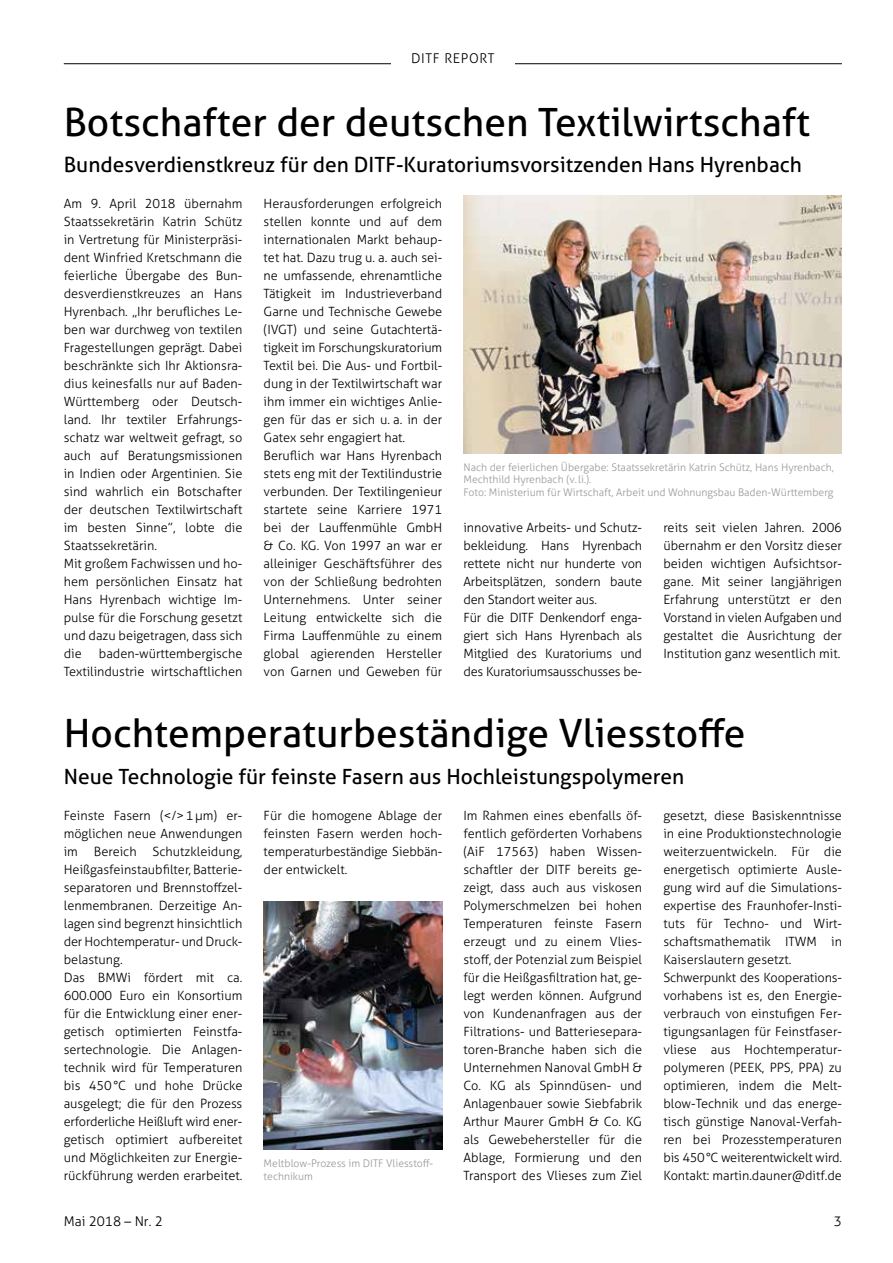
<style>
.page{position:relative;width:893px;height:1263px;background:#fff}
.page>*{position:absolute;margin:0;border:0;box-sizing:border-box;transform-origin:0 0}
.t1{font:39px "Aller";color:#000}
.t2{font:21px "Aller";color:#000}
.t3{font:300 13.5px "Aller";color:#000}
.t4{font:300 13.5px "Aller";letter-spacing:.045em;color:#000}
.t5{font:300 12.75px/18px "Aller";color:#000}
.t6{font:300 10.5px/12.8px "Aller";color:#989999}
</style>
<div class="page">
<img style="left:463px;top:195px;width:379px;height:259px">
<img style="left:264px;top:901px;width:178px;height:248px">
<hr style="left:64px;top:63px;width:778px;height:1px;background:#000">
<div style="left:391px;top:58px;width:123px;height:11px;background:#fff"></div>
<p class="t4" style="left:411px;top:50px;width:85px">DITF REPORT</p>
<h1 class="t1" style="left:64px;top:98px;width:748px">Botschafter der deutschen Textilwirtschaft</h1>
<h2 class="t2" style="left:64px;top:152px;width:740px">Bundesverdienstkreuz für den DITF-Kuratoriumsvorsitzenden Hans Hyrenbach</h2>
<p class="t5" style="left:264px;top:194px;width:180px">Herausforderungen erfolgreich stellen konnte und auf dem internationalen Markt behaup&shy;tet hat. Dazu trug u. a. auch sei&shy;ne umfassende, ehrenamtliche<br>Tätigkeit im Industrieverband<br>Garne und Technische Gewebe (IVGT) und seine Gutachtertä&shy;tigkeit im Forschungskuratorium<br>Textil bei. Die Aus- und Fortbil&shy;dung in der Textilwirtschaft war ihm immer ein wichtiges Anlie&shy;gen für das er sich u. a. in der<br>Gatex sehr engagiert hat.<br>Beruflich war Hans Hyrenbach stets eng mit der Textilindustrie verbunden. Der Textilingenieur startete seine Karriere 1971 bei der Lauffenmühle GmbH &amp; Co. KG. Von 1997 an war er alleiniger Geschäftsführer des von der Schließung bedrohten<br>Unternehmens. Unter seiner<br>Leitung entwickelte sich die<br>Firma Lauffenmühle zu einem global agierenden Hersteller von Garnen und Geweben für</p>
<p class="t5" style="left:64px;top:194px;width:180px">Am 9. April 2018 übernahm<br>Staatssekretärin Katrin Schütz in Vertretung für Ministerpräsi&shy;dent Winfried Kretschmann die feierliche Übergabe des Bun&shy;desverdienstkreuzes an Hans<br>Hyrenbach. „Ihr berufliches Le&shy;ben war durchweg von textilen<br>Fragestellungen geprägt. Dabei beschränkte sich Ihr Aktionsra&shy;dius keinesfalls nur auf Baden-<br>Württemberg oder Deutsch&shy;land. Ihr textiler Erfahrungs&shy;schatz war weltweit gefragt, so auch auf Beratungsmissionen in Indien oder Argentinien. Sie sind wahrlich ein Botschafter der deutschen Textilwirtschaft im besten Sinne”, lobte die<br>Staatssekretärin.<br>Mit großem Fachwissen und ho&shy;hem persönlichen Einsatz hat<br>Hans Hyrenbach wichtige Im&shy;pulse für die Forschung gesetzt und dazu beigetragen, dass sich die</p>
<p class="t6" style="left:463px;top:460px;width:372px">Nach der feierlichen Übergabe: Staatssekretärin Katrin Schütz, Hans Hyrenbach,<br>Mechthild Hyrenbach (v.li.).<br>Foto: Ministerium für Wirtschaft, Arbeit und Wohnungsbau Baden-Württemberg</p>
<p class="t5" style="left:463px;top:519px;width:180px">innovative Arbeits- und Schutz&shy;bekleidung. Hans Hyrenbach rettete nicht nur hunderte von<br>Arbeitsplätzen, sondern baute den Standort weiter aus.<br>Für die DITF Denkendorf enga&shy;giert sich Hans Hyrenbach als<br>Mitglied des Kuratoriums und des Kuratoriumsausschusses be-</p>
<p class="t5" style="left:663px;top:519px;width:180px;text-align:justify">reits seit vielen Jahren. 2006 übernahm er den Vorsitz dieser beiden wichtigen Aufsichtsor&shy;gane. Mit seiner langjährigen Erfahrung unterstützt er den Vorstand in vielen Aufgaben und gestaltet die Ausrichtung der Institution ganz wesentlich mit.</p>
<p class="t5" style="left:64px;top:644px;width:180px;text-align:right">baden-württembergische<br>Textilindustrie wirtschaftlichen</p>
<h1 class="t1" style="left:64px;top:710px;width:683px">Hochtemperaturbeständige Vliesstoffe</h1>
<h2 class="t2" style="left:64px;top:764px;width:622px">Neue Technologie für feinste Fasern aus Hochleistungspolymeren</h2>
<p class="t5" style="left:64px;top:806px;width:180px;text-align:justify">Feinste Fasern (&lt;/&gt;1μm) er&shy;möglichen neue Anwendungen im</p>
<p class="t5" style="left:64px;top:843px;width:180px;text-indent:89px">Schutzkleidung,<br>Heißgasfeinstaubfilter, Batterie&shy;separatoren und Brennstoffzel&shy;lenmembranen. Derzeitige An&shy;lagen sind begrenzt hinsichtlich der Hochtemperatur- und Druck&shy;belastung.<br>Das BMWi fördert mit ca.<br>600.000 Euro ein Konsortium für die Entwicklung einer ener&shy;getisch optimierten Feinstfa&shy;sertechnologie. Die Anlagen&shy;technik wird für Temperaturen bis 450°C und hohe Drücke ausgelegt; die für den Prozess erforderliche Heißluft wird ener&shy;getisch optimiert aufbereitet und Möglichkeiten zur Energie&shy;rückführung werden erarbeitet.</p>
<p class="t5" style="left:94px;top:843px;width:44px">Bereich</p>
<p class="t5" style="left:264px;top:806px;width:180px;text-align:justify">Für die homogene Ablage der feinsten Fasern werden hoch&shy;temperaturbeständige Siebbän&shy;der entwickelt.</p>
<p class="t6" style="left:264px;top:1157px;width:171px">Meltblow-Prozess im DITF Vliesstoff&shy;technikum</p>
<p class="t5" style="left:463px;top:807px;width:180px;text-align:justify">Im Rahmen eines ebenfalls öf&shy;fentlich geförderten Vorhabens (AiF 17563) haben Wissen&shy;schaftler der DITF bereits ge&shy;zeigt, dass auch aus viskosen Polymerschmelzen bei hohen Temperaturen feinste Fasern erzeugt und zu einem Vlies&shy;stoff, der Potenzial zum Beispiel für die Heißgasfiltration hat, ge&shy;legt werden können. Aufgrund von Kundenanfragen aus der Filtrations- und Batteriesepara&shy;toren-Branche haben sich die Unternehmen Nanoval GmbH &amp; Co. KG als Spinndüsen- und Anlagenbauer sowie Siebfabrik Arthur Maurer GmbH &amp; Co. KG als Gewebehersteller für die Ablage, Formierung und den Transport des Vlieses zum Ziel</p>
<p class="t5" style="left:663px;top:807px;width:180px">gesetzt, diese Basiskenntnisse in eine Produktionstechnologie weiterzuentwickeln. Für die energetisch optimierte Ausle&shy;gung wird auf die Simulations&shy;expertise des Fraunhofer-Insti&shy;tuts für Techno- und Wirt&shy;schaftsmathematik ITWM in<br>Kaiserslautern gesetzt.<br>Schwerpunkt des Kooperations&shy;vorhabens ist es, den Energie&shy;verbrauch von einstufigen Fer&shy;tigungsanlagen für Feinstfaser&shy;vliese aus Hochtemperatur&shy;polymeren (PEEK, PPS, PPA) zu optimieren, indem die Melt&shy;blow-Technik und das energe&shy;tisch günstige Nanoval-Verfah&shy;ren bei Prozesstemperaturen bis 450°C weiterentwickelt wird.<br>Kontakt: martin.dauner@ditf.de</p>
<p class="t3" style="left:64px;top:1213px;width:101px">Mai 2018 – Nr. 2</p>
<p class="t4" style="left:834px;top:1213px;width:10px">3</p>
</div>
